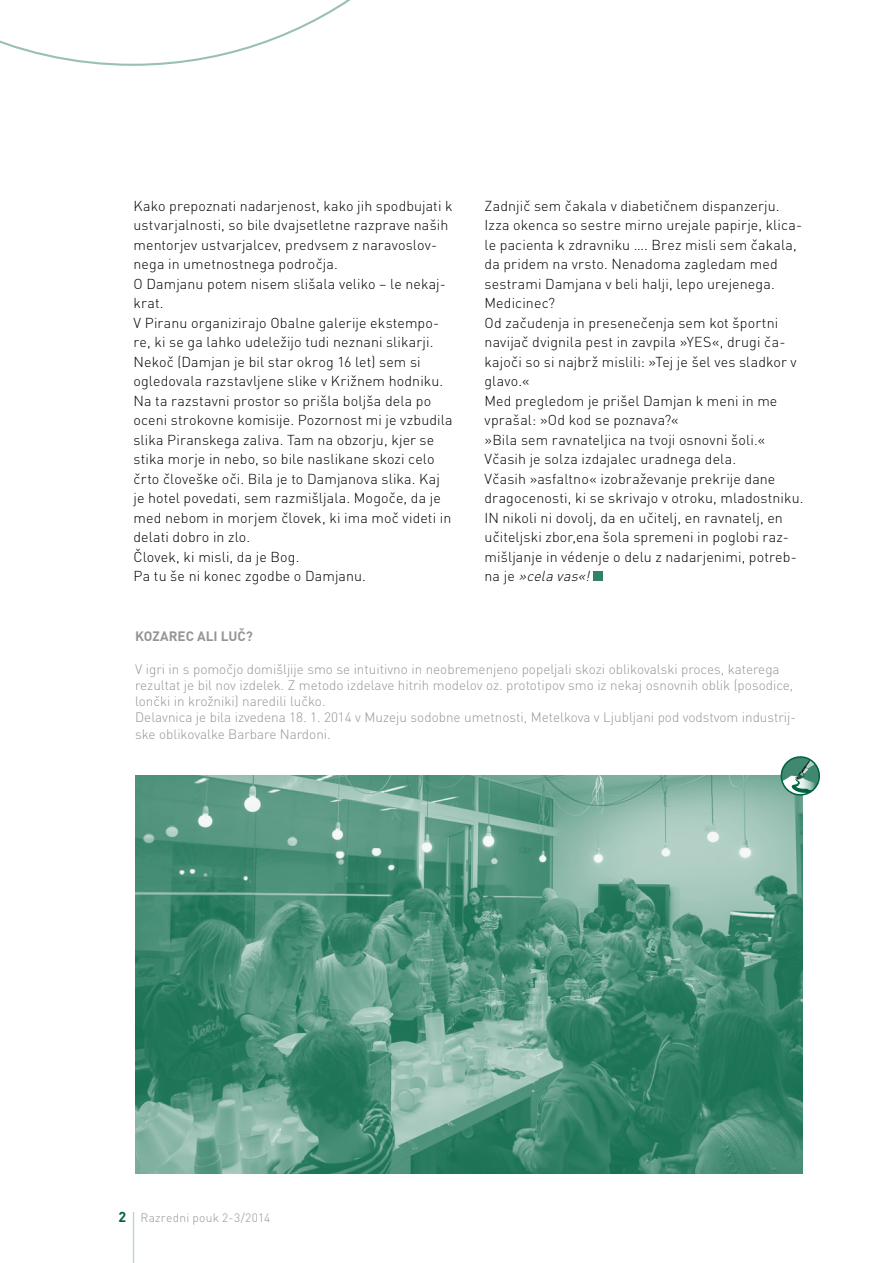
<style>
.page{position:relative;width:893px;height:1263px;background:#fff}
.page>*{position:absolute;margin:0;border:0;box-sizing:border-box;transform-origin:0 0}
.t1{font:300 14.25px/19.5px "DINP";letter-spacing:.01em;color:#000}
.t2{font:300 13.5px/16.2px "DINP";color:#939598}
.t3{font:700 13.5px "DINP";color:#939598}
.t4{font:300 12px "DINP";letter-spacing:.02em;color:#939598}
.s1{font-style:italic}
.s2{font-weight:700;font-size:14.25px;color:#006241}
</style>
<div class="page">
<svg style="left:0;top:0;width:351px;height:66px"></svg>
<hr style="left:133px;top:1212px;width:1px;height:51px;background:#bfd8cf">
<div style="left:593px;top:571px;width:10px;height:10px;background:#338167"></div>
<img style="left:136px;top:776px;width:667px;height:398px">
<svg style="left:777px;top:756px;width:44px;height:43px"></svg>
<p class="t1" style="left:134px;top:196px;width:321px">Kako prepoznati nadarjenost, kako jih spodbujati k ustvarjalnosti, so bile dvajsetletne razprave naših mentorjev ustvarjalcev, predvsem z naravoslov&shy;nega in umetnostnega področja.<br>O Damjanu potem nisem slišala veliko – le nekaj&shy;krat.<br>V Piranu organizirajo Obalne galerije ekstempo&shy;re, ki se ga lahko udeležijo tudi neznani slikarji.<br>Nekoč (Damjan je bil star okrog 16 let) sem si ogledovala razstavljene slike v Križnem hodniku.<br>Na ta razstavni prostor so prišla boljša dela po oceni strokovne komisije. Pozornost mi je vzbudila slika Piranskega zaliva. Tam na obzorju, kjer se stika morje in nebo, so bile naslikane skozi celo črto človeške oči. Bila je to Damjanova slika. Kaj je hotel povedati, sem razmišljala. Mogoče, da je med nebom in morjem človek, ki ima moč videti in delati dobro in zlo.<br>Človek, ki misli, da je Bog.<br>Pa tu še ni konec zgodbe o Damjanu.</p>
<p class="t1" style="left:485px;top:196px;width:320px">Zadnjič sem čakala v diabetičnem dispanzerju.<br>Izza okenca so sestre mirno urejale papirje, klica&shy;le pacienta k zdravniku …. Brez misli sem čakala, da pridem na vrsto. Nenadoma zagledam med sestrami Damjana v beli halji, lepo urejenega.<br>Medicinec?<br>Od začudenja in presenečenja sem kot športni navijač dvignila pest in zavpila »YES«, drugi ča&shy;kajoči so si najbrž mislili: »Tej je šel ves sladkor v glavo.«<br>Med pregledom je prišel Damjan k meni in me vprašal: »Od kod se poznava?«<br>»Bila sem ravnateljica na tvoji osnovni šoli.« Včasih je solza izdajalec uradnega dela.<br>Včasih »asfaltno« izobraževanje prekrije dane dragocenosti, ki se skrivajo v otroku, mladostniku.<br>IN nikoli ni dovolj, da en učitelj, en ravnatelj, en učiteljski zbor,ena šola spremeni in poglobi raz&shy;mišljanje in védenje o delu z nadarjenimi, potreb&shy;n a j e <span class="s1">»cela vas«!</span></p>
<p class="t3" style="left:135px;top:628px;width:119px">KOZAREC ALI LUČ?</p>
<p class="t2" style="left:135px;top:661px;width:663px">V igri in s pomočjo domišljije smo se intuitivno in neobremenjeno popeljali skozi oblikovalski proces, katerega rezultat je bil nov izdelek. Z metodo izdelave hitrih modelov oz. prototipov smo iz nekaj osnovnih oblik (posodice, lončki in krožniki) naredili lučko.<br>Delavnica je bila izvedena 18. 1. 2014 v Muzeju sodobne umetnosti, Metelkova v Ljubljani pod vodstvom industrij&shy;ske oblikovalke Barbare Nardoni.</p>
<p class="t4" style="left:118px;top:1210px;width:153px"><span class="s2">2</span> Razredni pouk 2-3/2014</p>
</div>
